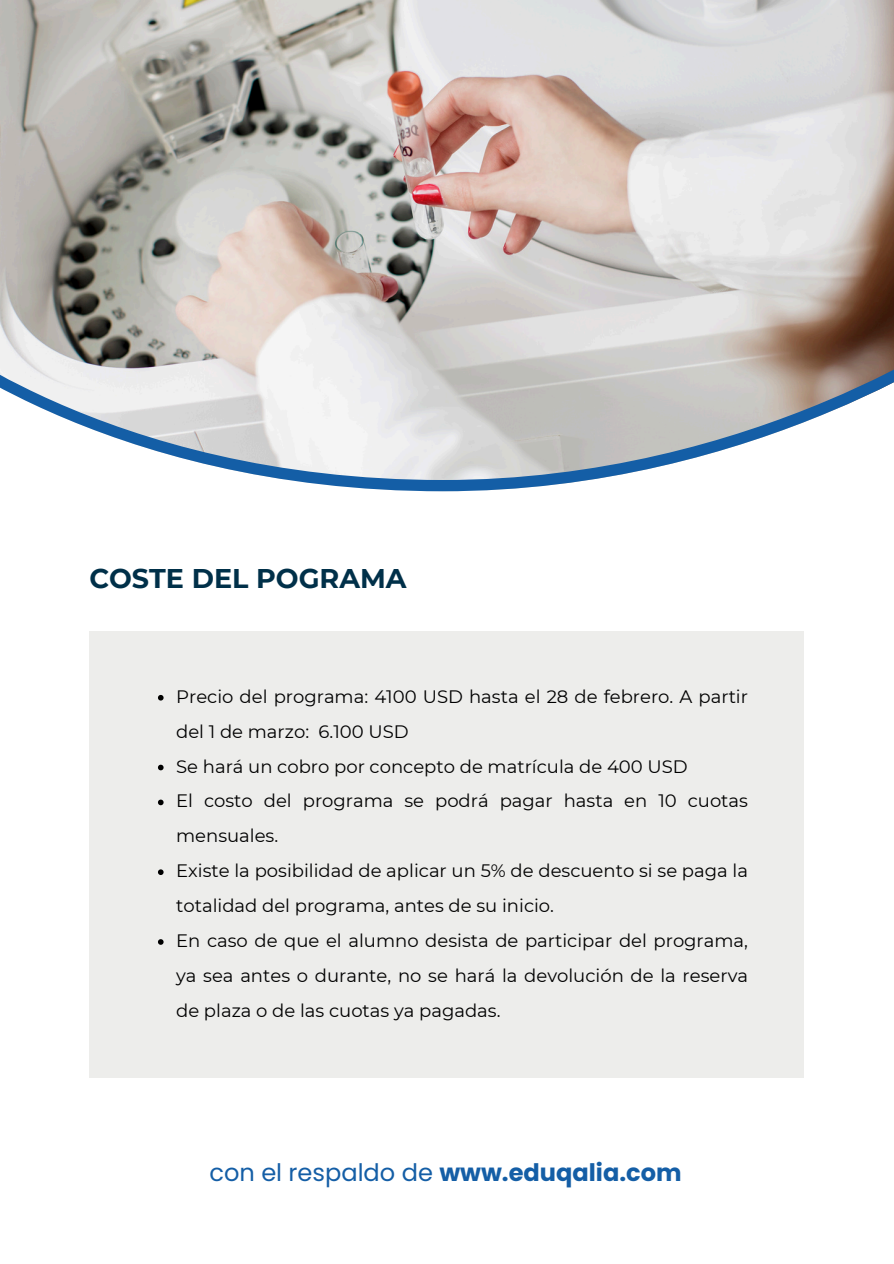
<style>
.page{position:relative;width:894px;height:1264px;background:#fff}
.page>*{position:absolute;margin:0;border:0;box-sizing:border-box;transform-origin:0 0}
.t1{font:700 27px "Montserrat";color:#003049}
.t2{font:700 24px "Poppins";color:#145ea6}
.t3{font:18px/34.8px "Montserrat";color:#000}
.s1{font-weight:400}
</style>
<div class="page">
<div style="left:89px;top:631px;width:714px;height:446px;background:#ededeb"></div>
<svg style="left:158px;top:695px;width:5px;height:5px"></svg>
<svg style="left:158px;top:764px;width:5px;height:6px"></svg>
<svg style="left:158px;top:799px;width:5px;height:6px"></svg>
<svg style="left:158px;top:869px;width:5px;height:6px"></svg>
<svg style="left:158px;top:939px;width:5px;height:5px"></svg>
<svg style="left:0;top:0;width:893px;height:491px"></svg>
<p class="t1" style="left:89px;top:562px;width:318px">COSTE DEL POGRAMA</p>
<h1 class="t3" style="left:176px;top:679px;width:573px">Precio del programa: 4100 USD hasta el 28 de febrero. A partir del 1 de marzo: 6.100 USD</h1>
<p class="t3" style="left:176px;top:748px;width:513px">Se hará un cobro por concepto de matrícula de 400 USD</p>
<p class="t3" style="left:176px;top:783px;width:573px">El costo del programa se podrá pagar hasta en 10 cuotas mensuales.</p>
<p class="t3" style="left:176px;top:853px;width:573px">Existe la posibilidad de aplicar un 5% de descuento si se paga la totalidad del programa, antes de su inicio.</p>
<p class="t3" style="left:176px;top:923px;width:573px;text-align:justify">En caso de que el alumno desista de participar del programa, ya sea antes o durante, no se hará la devolución de la reserva de plaza o de las cuotas ya pagadas.</p>
<h2 class="t2" style="left:209px;top:1156px;width:473px"><span class="s1">con el respaldo de</span> www.eduqalia.com</h2>
</div>
